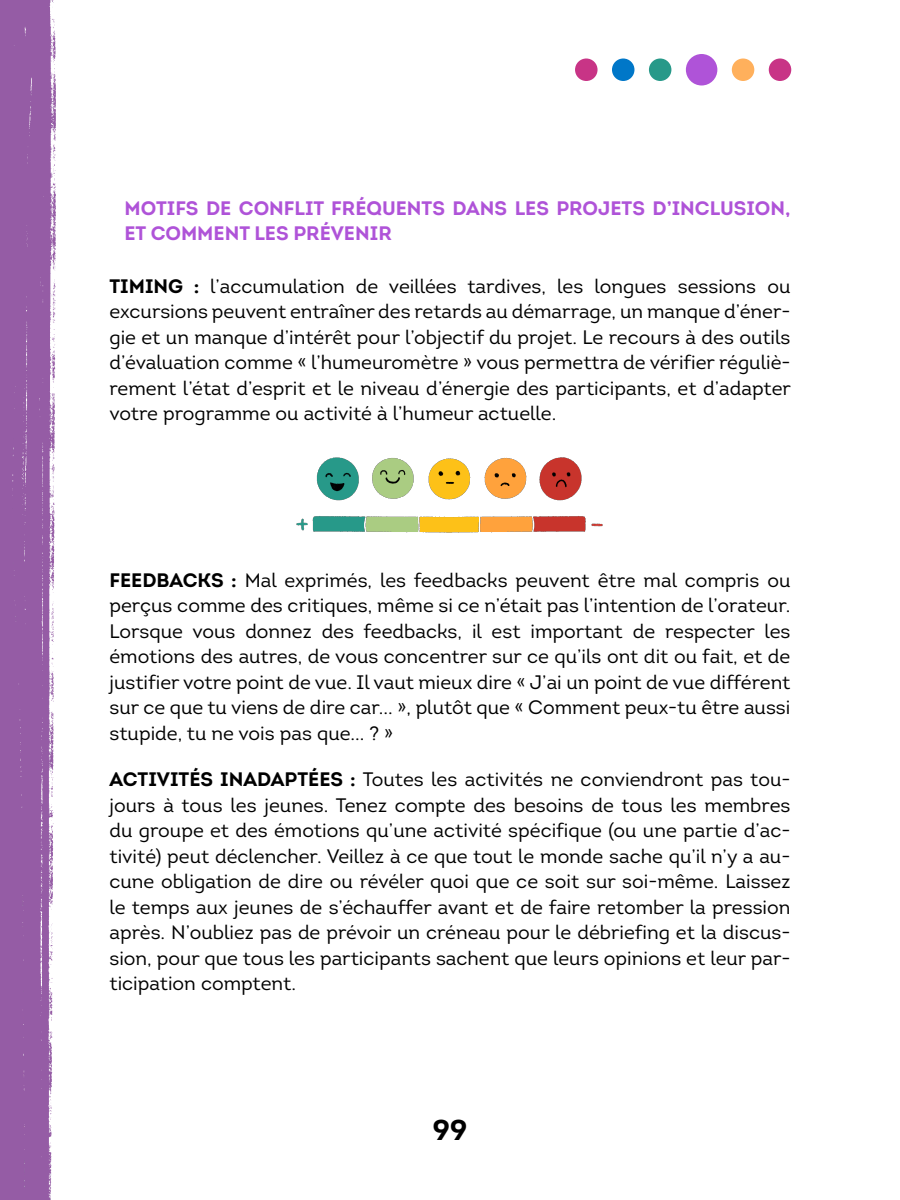
<style>
.page{position:relative;width:900px;height:1200px;background:#fff}
.page>*{position:absolute;margin:0;border:0;box-sizing:border-box;transform-origin:0 0}
.t1{font:700 28.5px "Spcgrh Intro";color:#000}
.t2{font:19.5px/25.5px "Pjymxw Intro";color:#000;text-align:justify}
.t3{font:700 19.5px/25.5px "Spcgrh Intro";color:#af53d8}
.s1{font-family:"Spcgrh Intro";font-weight:700}
</style>
<div class="page">
<div style="left:649px;top:58px;width:22px;height:23px;background:#279989;border-radius:50%"></div>
<div style="left:732px;top:58px;width:22px;height:23px;background:#ffb05c;border-radius:50%"></div>
<div style="left:769px;top:58px;width:22px;height:23px;background:#c83486;border-radius:50%"></div>
<div style="left:612px;top:58px;width:22px;height:23px;background:#0077c8;border-radius:50%"></div>
<div style="left:575px;top:58px;width:23px;height:23px;background:#c83486;border-radius:50%"></div>
<div style="left:686px;top:54px;width:31px;height:32px;background:#af53d8;border-radius:50%"></div>
<div style="left:0;top:0;width:56px;height:1200px;background:#955ca5"></div>
<img style="left:296px;top:457px;width:307px;height:76px">
<h4 class="t3" style="left:124px;top:195px;width:668px">MOTIFS DE CONFLIT FRÉQUENTS DANS LES PROJETS D’INCLUSION,<br>ET COMMENT LES PRÉVENIR</h4>
<p class="t2" style="left:109px;top:273px;width:683px"><span class="s1">TIMING :</span> l’accumulation de veillées tardives, les longues sessions ou excursions peuvent entraîner des retards au démarrage, un manque d’éner&shy;gie et un manque d’intérêt pour l’objectif du projet. Le recours à des outils d’évaluation comme « l’humeuromètre » vous permettra de vérifier réguliè&shy;rement l’état d’esprit et le niveau d’énergie des participants, et d’adapter votre programme ou activité à l’humeur actuelle.</p>
<p class="t2" style="left:109px;top:567px;width:683px"><span class="s1">FEEDBACKS :</span> Mal exprimés, les feedbacks peuvent être mal compris ou perçus comme des critiques, même si ce n’était pas l’intention de l’orateur.<br>Lorsque vous donnez des feedbacks, il est important de respecter les émotions des autres, de vous concentrer sur ce qu’ils ont dit ou fait, et de justifier votre point de vue. Il vaut mieux dire « J’ai un point de vue différent sur ce que tu viens de dire car... », plutôt que « Comment peux-tu être aussi stupide, tu ne vois pas que... ? »</p>
<p class="t2" style="left:109px;top:767px;width:683px"><span class="s1">ACTIVITÉS INADAPTÉES :</span> Toutes les activités ne conviendront pas tou&shy;jours à tous les jeunes. Tenez compte des besoins de tous les membres du groupe et des émotions qu’une activité spécifique (ou une partie d’ac&shy;tivité) peut déclencher. Veillez à ce que tout le monde sache qu’il n’y a au&shy;cune obligation de dire ou révéler quoi que ce soit sur soi-même. Laissez le temps aux jeunes de s’échauffer avant et de faire retomber la pression après. N’oubliez pas de prévoir un créneau pour le débriefing et la discus&shy;sion, pour que tous les participants sachent que leurs opinions et leur par&shy;ticipation comptent.</p>
<h1 class="t1" style="left:433px;top:1112px;width:36px">99</h1>
</div>
